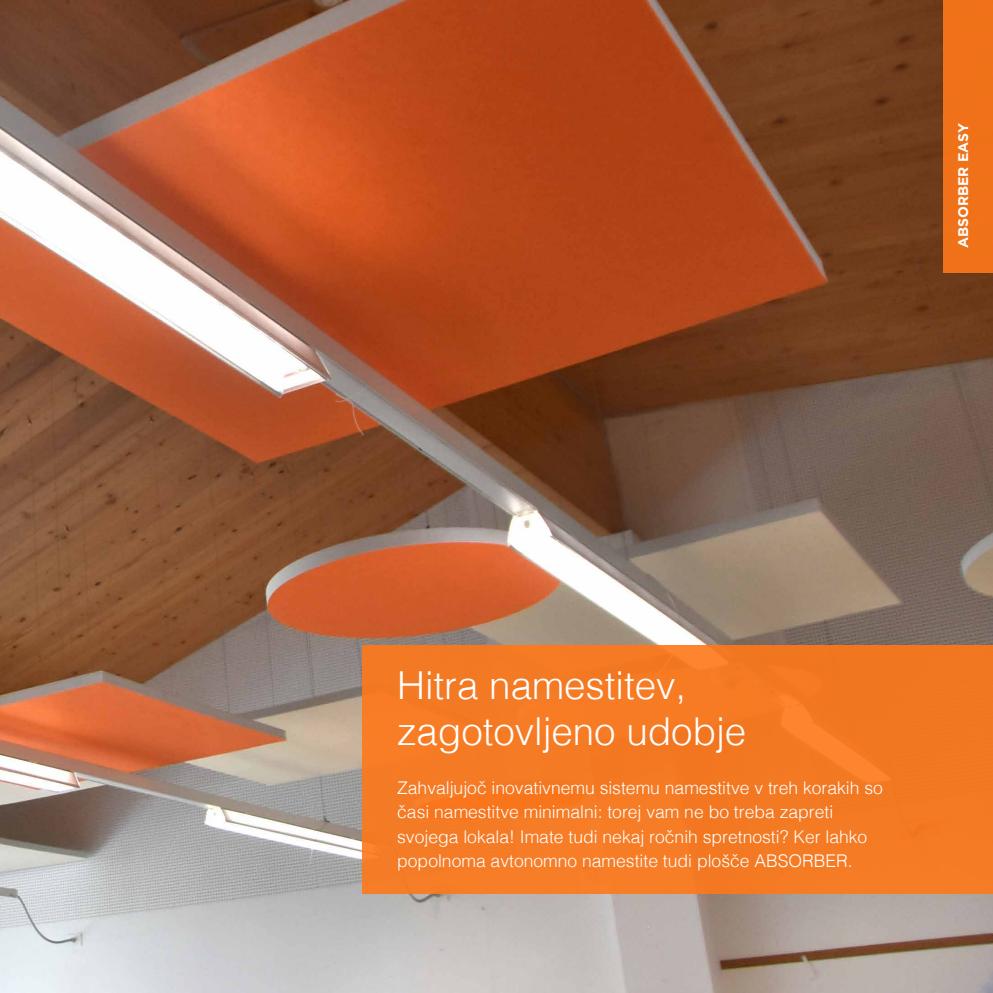
<style>
.page{position:relative;width:993px;height:993px;background:#fff}
.page>*{position:absolute;margin:0;border:0;box-sizing:border-box;transform-origin:0 0}
.t1{font:300 38.5px/45.5px "Helvetica";color:#fff}
.t2{font:300 17.5px/24.5px "Helvetica";color:#fff}
.t3{font:700 14px "Gotham";color:#fff}
</style>
<div class="page">
<img style="left:0;top:0;width:992px;height:992px">
<div style="left:943px;top:0;width:49px;height:273px;background:#ef7118"></div>
<div style="left:362px;top:645px;width:630px;height:248px;background:#f47a24"></div>
<p class="t3" style="left:953px;top:248px;width:126px;rotate:-90deg">ABSORBER EASY</p>
<h1 class="t1" style="left:397px;top:660px;width:350px">Hitra namestitev, zagotovljeno udobje</h1>
<p class="t2" style="left:397px;top:774px;width:487px">Zahvaljujoč inovativnemu sistemu namestitve v treh korakih so časi namestitve minimalni: torej vam ne bo treba zapreti svojega lokala! Imate tudi nekaj ročnih spretnosti? Ker lahko popolnoma avtonomno namestite tudi plošče ABSORBER.</p>
</div>
